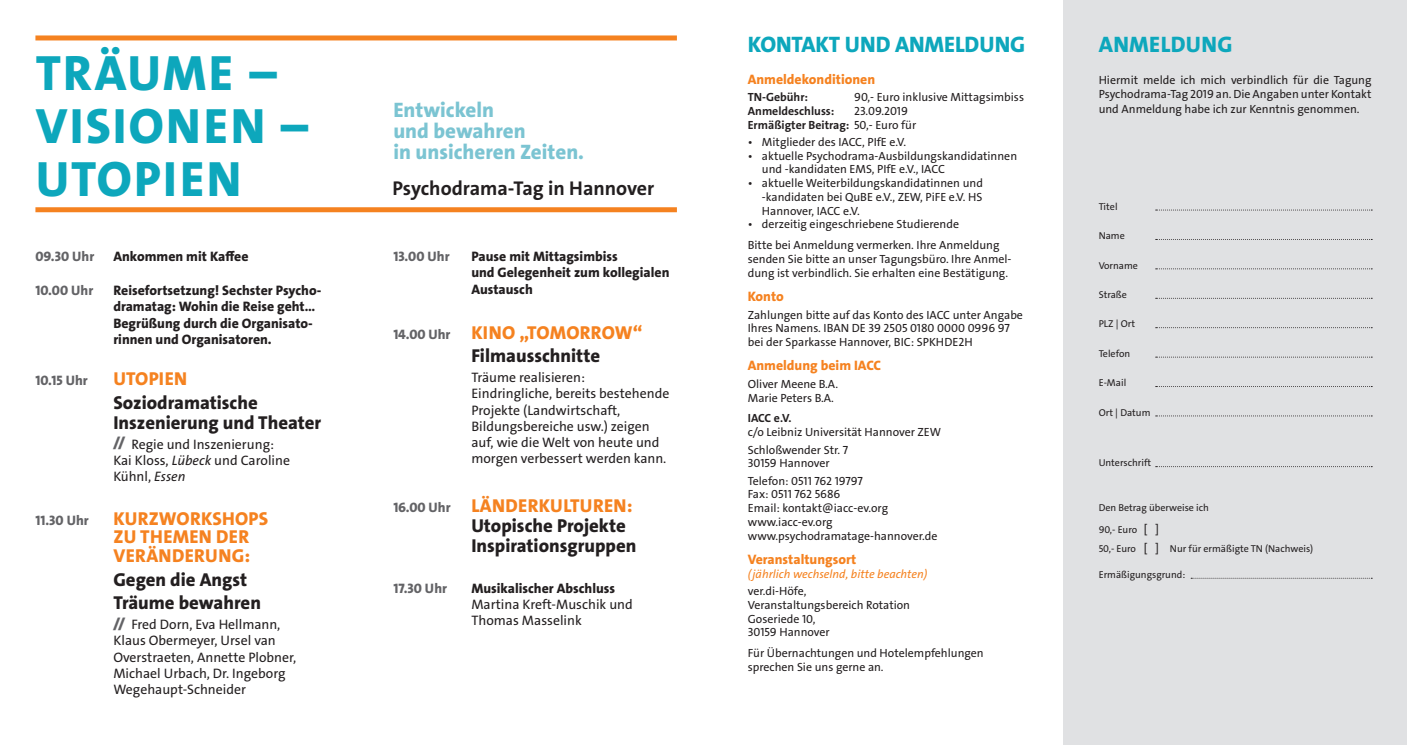
<style>
.page{position:relative;width:1407px;height:745px;background:#fff}
.page>*{position:absolute;margin:0;border:0;box-sizing:border-box;transform-origin:0 0}
.t1{font:50px/52.8px "The Sans LP8 Ex Bld";letter-spacing:.045em;color:#0da7bc}
.t2{font:22.5px "The Sans LP8 Ex Bld";letter-spacing:-.005em;color:#0da7bc}
.t3{font:22.5px "The Sans LP8 Ex Bld";letter-spacing:.015em;color:#0da7bc}
.t4{font:21px/21px "The Sans LP8 Ex Bld";color:#7bc4d2}
.t5{font:20px "The Sans LP7 Bld";color:#231f20}
.t6{font:18.75px/20px "The Sans LP8 Ex Bld";color:#231f20}
.t7{font:18.75px/18.8px "The Sans LP8 Ex Bld";letter-spacing:.015em;color:#f58220}
.t8{font:13.75px/16.2px "The Sans LP5 Plain";color:#231f20}
.t9{font:13.75px/16.2px "The Sans LP8 Ex Bld";color:#231f20}
.t10{font:13.75px "The Sans LP8 Ex Bld";color:#f58220}
.t11{font:13.75px "The Sans LP8 Ex Bld";color:#636366}
.t12{font:11.88px/13.8px "The Sans LP5 Plain";color:#231f20}
.t13{font:11.88px "The Sans LP7 Bld";color:#231f20}
.t14{font:11.88px "The Sans LP5 Plain IT";color:#f58220}
.t15{font:10px/18.8px "The Sans LP5 Plain";color:#231f20}
.s1{font-family:"The Sans LP9";font-weight:900;color:#636366}
.s2{font-family:"The Sans LP5 Plain IT"}
.s3{font-size:13.75px;color:#636366}
.s4{color:#f58220}
.s5{font-family:"The Sans LP5 Plain"}
.s6{font-size:11.88px}
</style>
<div class="page">
<div style="left:1063px;top:0;width:344px;height:744px;background:#e0e1e3"></div>
<svg style="left:1155px;top:209px;width:217px;height:1px"></svg>
<svg style="left:1155px;top:239px;width:217px;height:1px"></svg>
<svg style="left:1155px;top:268px;width:217px;height:1px"></svg>
<svg style="left:1155px;top:298px;width:217px;height:1px"></svg>
<svg style="left:1155px;top:327px;width:217px;height:1px"></svg>
<svg style="left:1155px;top:356px;width:217px;height:1px"></svg>
<svg style="left:1155px;top:386px;width:217px;height:1px"></svg>
<svg style="left:1155px;top:415px;width:217px;height:1px"></svg>
<svg style="left:1155px;top:466px;width:217px;height:1px"></svg>
<svg style="left:1191px;top:577px;width:181px;height:1px"></svg>
<div style="left:35px;top:207px;width:642px;height:5px;background:#f58220"></div>
<div style="left:35px;top:35px;width:642px;height:5px;background:#f58220"></div>
<h1 class="t1" style="left:36px;top:47px;width:274px">TRÄUME –<br>VISIONEN –<br>UTOPIEN</h1>
<p class="t11" style="left:35px;top:247px;width:60px">09.30 Uhr</p>
<p class="t9" style="left:113px;top:248px;width:137px">Ankommen mit Kaffee</p>
<p class="t11" style="left:35px;top:281px;width:59px">10.00 Uhr</p>
<p class="t9" style="left:113px;top:282px;width:209px">Reisefortsetzung! Sechster Psycho&shy;dramatag: Wohin die Reise geht…<br>Begrüßung durch die Organisato&shy;rinnen und Organisatoren.</p>
<p class="t11" style="left:35px;top:371px;width:54px">10.15 Uhr</p>
<h3 class="t7" style="left:113px;top:369px;width:75px">UTOPIEN</h3>
<h3 class="t6" style="left:113px;top:392px;width:209px">Soziodramatische<br>Inszenierung und Theater</h3>
<p class="t8" style="left:113px;top:435px;width:178px"><span class="s1">//</span> Regie und Inszenierung:<br>Kai Kloss, <span class="s2">Lübeck</span> und Caroline<br>Kühnl, <span class="s2">Essen</span></p>
<p class="t11" style="left:35px;top:511px;width:55px">11.30 Uhr</p>
<h3 class="t7" style="left:113px;top:508px;width:156px">KURZWORKSHOPS<br>ZU THEMEN DER<br>VERÄNDERUNG:</h3>
<h3 class="t6" style="left:113px;top:567px;width:149px;line-height:23.5px">Gegen die Angst<br>Träume bewahren</h3>
<p class="t8" style="left:113px;top:616px;width:184px"><span class="s1">//</span> Fred Dorn, Eva Hellmann,<br>Klaus Obermeyer, Ursel van<br>Overstraeten, Annette Plobner,<br>Michael Urbach, Dr. Ingeborg<br>Wegehaupt-Schneider</p>
<h3 class="t4" style="left:393px;top:99px;width:192px">Entwickeln<br>und bewahren<br>in unsicheren Zeiten.</h3>
<h3 class="t5" style="left:392px;top:175px;width:263px">Psychodrama-Tag in Hannover</h3>
<p class="t11" style="left:393px;top:247px;width:58px">13.00 Uhr</p>
<p class="t9" style="left:471px;top:248px;width:200px">Pause mit Mittagsimbiss<br>und Gelegenheit zum kollegialen<br>Austausch</p>
<h3 class="t6" style="left:471px;top:320px;width:173px;line-height:23.5px;text-indent:-78px"><span class="s3">14.00 Uhr</span> <span class="s4">KINO „TOMORROW“<br></span>Filmausschnitte</h3>
<p class="t8" style="left:471px;top:369px;width:199px">Träume realisieren:<br>Eindringliche, bereits bestehende<br>Projekte (Landwirtschaft,<br>Bildungsbereiche usw.) zeigen auf, wie die Welt von heute und morgen verbessert werden kann.</p>
<h3 class="t6" style="left:471px;top:495px;width:167px;text-indent:-78px"><span class="s3">16.00 Uhr</span> <span class="s4">LÄNDERKULTUREN:<br></span>Utopische Projekte<br>Inspirationsgruppen</h3>
<p class="t11" style="left:393px;top:579px;width:55px">17.30 Uhr</p>
<p class="t9" style="left:471px;top:579px;width:145px">Musikalischer Abschluss</p>
<p class="t8" style="left:471px;top:596px;width:163px">Martina Kreft-Muschik und<br>Thomas Masselink</p>
<h2 class="t2" style="left:748px;top:30px;width:279px">KONTAKT UND ANMELDUNG</h2>
<p class="t10" style="left:748px;top:70px;width:129px">Anmeldekonditionen</p>
<p class="t13" style="left:748px;top:89px;width:62px">TN-Gebühr:</p>
<p class="t12" style="left:854px;top:90px;width:171px">90,- Euro inklusive Mittagsimbiss</p>
<p class="t13" style="left:748px;top:103px;width:88px">Anmeldeschluss:</p>
<p class="t12" style="left:854px;top:104px;width:55px">23.09.2019</p>
<p class="t13" style="left:748px;top:117px;width:170px">Ermäßigter Beitrag: <span class="s5">50,- Euro für</span></p>
<p class="t12" style="left:748px;top:135px;width:160px">• Mitglieder des IACC, PIfE e.V.</p>
<p class="t12" style="left:762px;top:149px;width:257px;text-indent:-14px">• aktuelle Psychodrama-Ausbildungskandidatinnen und -kandidaten EMS, PIfE e.V., IACC</p>
<p class="t12" style="left:762px;top:176px;width:222px;text-align:justify;text-indent:-14px">• aktuelle Weiterbildungskandidatinnen und -kandidaten bei QuBE e.V., ZEW, PiFE e.V. HS Hannover, IACC e.V.</p>
<p class="t12" style="left:748px;top:214px;width:253px;line-height:20.9px">• derzeitig eingeschriebene Studierende<br>Bitte bei Anmeldung vermerken. Ihre Anmeldung</p>
<p class="t12" style="left:748px;top:252px;width:265px">senden Sie bitte an unser Tagungsbüro. Ihre Anmel&shy;dung ist verbindlich. Sie erhalten eine Bestätigung.</p>
<p class="t10" style="left:748px;top:287px;width:38px">Konto</p>
<p class="t12" style="left:748px;top:307px;width:277px">Zahlungen bitte auf das Konto des IACC unter Angabe<br>Ihres Namens. IBAN DE 39 2505 0180 0000 0996 97 bei der Sparkasse Hannover, BIC: SPKHDE2H</p>
<p class="t10" style="left:748px;top:357px;width:135px">Anmeldung beim IACC</p>
<p class="t12" style="left:748px;top:377px;width:92px">Oliver Meene B.A.<br>Marie Peters B.A.</p>
<p class="t13" style="left:748px;top:410px;width:45px">IACC e.V.</p>
<p class="t12" style="left:748px;top:423px;width:195px;line-height:17.2px">c/o Leibniz Universität Hannover ZEW<br>Schloßwender Str. 7</p>
<p class="t12" style="left:748px;top:454px;width:117px;line-height:17.2px">30159 Hannover<br>Telefon: 0511 762 19797</p>
<p class="t12" style="left:748px;top:487px;width:191px">Fax: 0511 762 5686<br>Email: kontakt@iacc-ev.org www.iacc-ev.org www.psychodramatage-hannover.de</p>
<p class="t10" style="left:748px;top:550px;width:110px">Veranstaltungsort</p>
<p class="t14" style="left:748px;top:566px;width:181px">(jährlich wechselnd, bitte beachten)</p>
<p class="t12" style="left:748px;top:584px;width:164px">ver.di-Höfe,<br>Veranstaltungsbereich Rotation<br>Goseriede 10,<br>30159 Hannover</p>
<p class="t12" style="left:748px;top:646px;width:237px">Für Übernachtungen und Hotelempfehlungen sprechen Sie uns gerne an.</p>
<h2 class="t3" style="left:1099px;top:30px;width:135px">ANMELDUNG</h2>
<p class="t12" style="left:1098px;top:73px;width:274px;line-height:14.2px;text-align:justify">Hiermit melde ich mich verbindlich für die Tagung Psychodrama-Tag 2019 an. Die Angaben unter Kontakt und Anmeldung habe ich zur Kenntnis genommen.</p>
<p class="t15" style="left:1098px;top:197px;width:20px">Titel</p>
<p class="t15" style="left:1098px;top:226px;width:28px">Name</p>
<p class="t15" style="left:1098px;top:256px;width:41px">Vorname</p>
<p class="t15" style="left:1098px;top:285px;width:30px">Straße</p>
<p class="t15" style="left:1098px;top:314px;width:38px">PLZ | Ort</p>
<p class="t15" style="left:1098px;top:344px;width:33px">Telefon</p>
<p class="t15" style="left:1098px;top:373px;width:29px">E-Mail</p>
<p class="t15" style="left:1098px;top:402px;width:53px">Ort | Datum</p>
<p class="t15" style="left:1098px;top:453px;width:54px">Unterschrift</p>
<p class="t15" style="left:1098px;top:498px;width:112px">Den Betrag überweise ich</p>
<p class="t15" style="left:1098px;top:520px;width:216px">90,- Euro <span class="s6">[ ]<br></span>50,- Euro <span class="s6">[ ]</span> Nur für ermäßigte TN (Nachweis)</p>
<p class="t15" style="left:1098px;top:565px;width:88px">Ermäßigungsgrund:</p>
</div>
